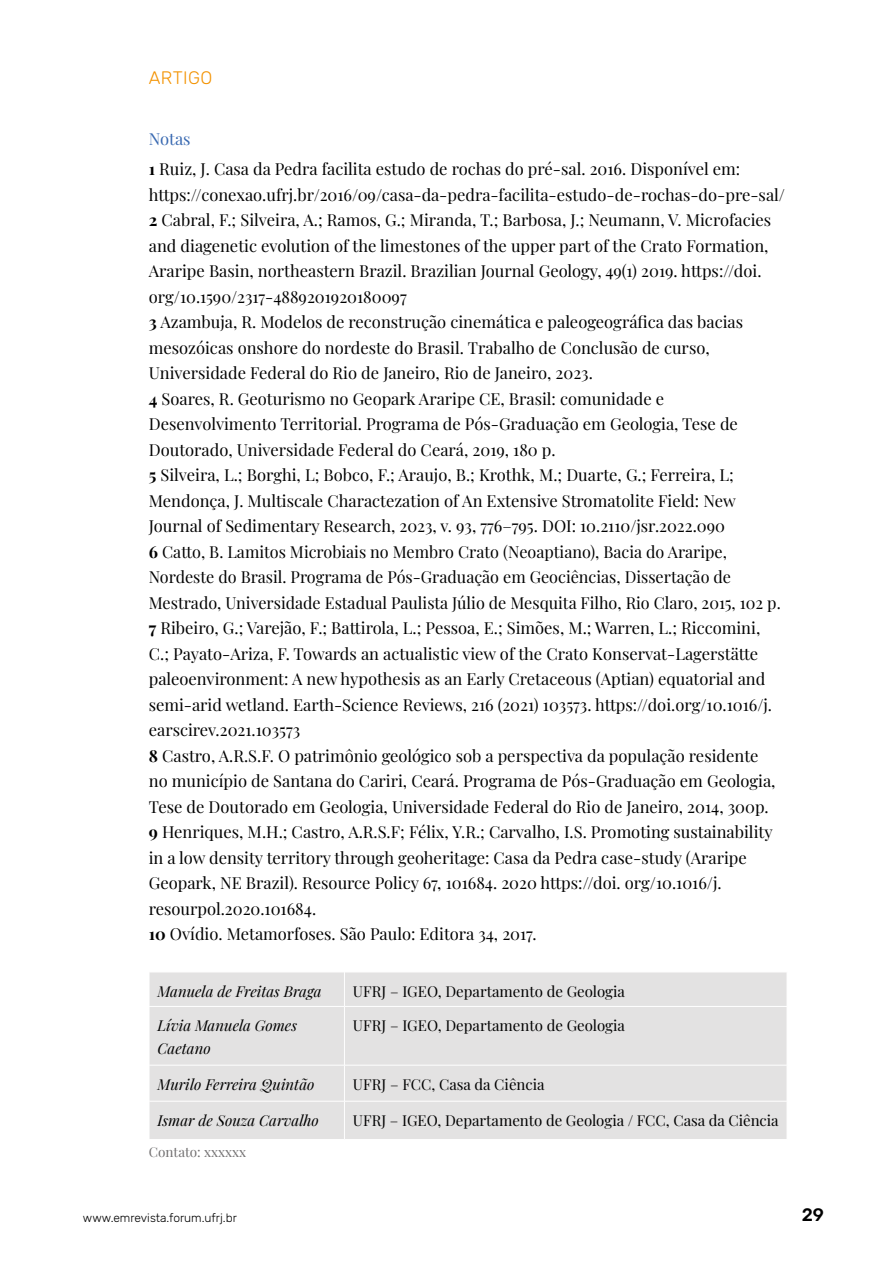
<style>
.page{position:relative;width:893px;height:1263px;background:#fff}
.page>*{position:absolute;margin:0;border:0;box-sizing:border-box;transform-origin:0 0}
.t1{font:300 18px "Rubik";letter-spacing:.025em;color:#f39200}
.t2{font:500 18px "Rubik";color:#000}
.t3{font:16.5px/25.5px "Playfair Display";color:#000}
.t4{font:15px "Playfair Display";color:#000}
.t5{font:italic 15px/22.5px "Playfair Display";color:#000}
.t6{font:13.5px "Playfair Display";color:#716f70}
.t7{font:300 12px "Rubik";color:#000}
.s1{color:#3969b1}
.s2{font-weight:700}
</style>
<div class="page">
<div style="left:150px;top:973px;width:637px;height:166px;background:#e3e2e2"></div>
<hr style="left:344px;top:972px;width:1px;height:34px;background:#fff">
<hr style="left:149px;top:1006px;width:195px;height:1px;background:#fff">
<hr style="left:344px;top:1006px;width:443px;height:1px;background:#fff">
<hr style="left:344px;top:1006px;width:1px;height:59px;background:#fff">
<hr style="left:149px;top:1065px;width:195px;height:1px;background:#fff">
<hr style="left:344px;top:1065px;width:443px;height:1px;background:#fff">
<hr style="left:344px;top:1065px;width:1px;height:36px;background:#fff">
<hr style="left:149px;top:1101px;width:195px;height:1px;background:#fff">
<hr style="left:344px;top:1101px;width:443px;height:1px;background:#fff">
<hr style="left:344px;top:1101px;width:1px;height:38px;background:#fff">
<p class="t1" style="left:149px;top:68px;width:65px">ARTIGO</p>
<p class="t3" style="left:149px;top:123px;width:593px;line-height:29.7px"><span class="s1">Notas<br></span><span class="s2">1</span> Ruiz, J. Casa da Pedra facilita estudo de rochas do pré-sal. 2016. Disponível em:</p>
<p class="t3" style="left:149px;top:180px;width:638px">https://conexao.ufrj.br/2016/09/casa-da-pedra-facilita-estudo-de-rochas-do-pre-sal/ <span class="s2">2</span> Cabral, F.; Silveira, A.; Ramos, G.; Miranda, T.; Barbosa, J.; Neumann, V. Microfacies and diagenetic evolution of the limestones of the upper part of the Crato Formation, Araripe Basin, northeastern Brazil. Brazilian Journal Geology, 49(1) 2019. https://doi. org/10.1590/2317-4889201920180097<br><span class="s2">3</span> Azambuja, R. Modelos de reconstrução cinemática e paleogeográfica das bacias mesozóicas onshore do nordeste do Brasil. Trabalho de Conclusão de curso, Universidade Federal do Rio de Janeiro, Rio de Janeiro, 2023.<br><span class="s2">4</span> Soares, R. Geoturismo no Geopark Araripe CE, Brasil: comunidade e Desenvolvimento Territorial. Programa de Pós-Graduação em Geologia, Tese de Doutorado, Universidade Federal do Ceará, 2019, 180 p.<br><span class="s2">5</span> Silveira, L.; Borghi, L; Bobco, F.; Araujo, B.; Krothk, M.; Duarte, G.; Ferreira, L; Mendonça, J. Multiscale Charactezation of An Extensive Stromatolite Field: New Journal of Sedimentary Research, 2023, v. 93, 776–795. DOI: 10.2110/jsr.2022.090<br><span class="s2">6</span> Catto, B. Lamitos Microbiais no Membro Crato (Neoaptiano), Bacia do Araripe, Nordeste do Brasil. Programa de Pós-Graduação em Geociências, Dissertação de Mestrado, Universidade Estadual Paulista Júlio de Mesquita Filho, Rio Claro, 2015, 102 p.<br><span class="s2">7</span> Ribeiro, G.; Varejão, F.; Battirola, L.; Pessoa, E.; Simões, M.; Warren, L.; Riccomini,<br>C.; Payato-Ariza, F. Towards an actualistic view of the Crato Konservat-Lagerstätte paleoenvironment: A new hypothesis as an Early Cretaceous (Aptian) equatorial and semi-arid wetland. Earth-Science Reviews, 216 (2021) 103573. https://doi.org/10.1016/j. earscirev.2021.103573<br><span class="s2">8</span> Castro, A.R.S.F. O patrimônio geológico sob a perspectiva da população residente<br>no município de Santana do Cariri, Ceará. Programa de Pós-Graduação em Geologia, Tese de Doutorado em Geologia, Universidade Federal do Rio de Janeiro, 2014, 300p.<br><span class="s2">9</span> Henriques, M.H.; Castro, A.R.S.F; Félix, Y.R.; Carvalho, I.S. Promoting sustainability in a low density territory through geoheritage: Casa da Pedra case-study (Araripe Geopark, NE Brazil). Resource Policy 67, 101684. 2020 https://doi. org/10.1016/j. resourpol.2020.101684.<br><span class="s2">10</span> Ovídio. Metamorfoses. São Paulo: Editora 34, 2017.</p>
<p class="t5" style="left:158px;top:978px;width:166px">Manuela de Freitas Braga</p>
<p class="t4" style="left:353px;top:979px;width:274px">UFRJ – IGEO, Departamento de Geologia</p>
<p class="t5" style="left:158px;top:1013px;width:141px">Lívia Manuela Gomes<br>Caetano</p>
<p class="t4" style="left:353px;top:1014px;width:274px">UFRJ – IGEO, Departamento de Geologia</p>
<p class="t5" style="left:158px;top:1072px;width:158px">Murilo Ferreira Quintão</p>
<p class="t4" style="left:353px;top:1072px;width:193px">UFRJ – FCC, Casa da Ciência</p>
<p class="t5" style="left:158px;top:1108px;width:163px">Ismar de Souza Carvalho</p>
<p class="t4" style="left:353px;top:1108px;width:427px">UFRJ – IGEO, Departamento de Geologia / FCC, Casa da Ciência</p>
<p class="t6" style="left:149px;top:1142px;width:99px">Contato: xxxxxx</p>
<p class="t7" style="left:83px;top:1211px;width:155px">www.emrevista.forum.ufrj.br</p>
<p class="t2" style="left:802px;top:1204px;width:24px">29</p>
</div>
